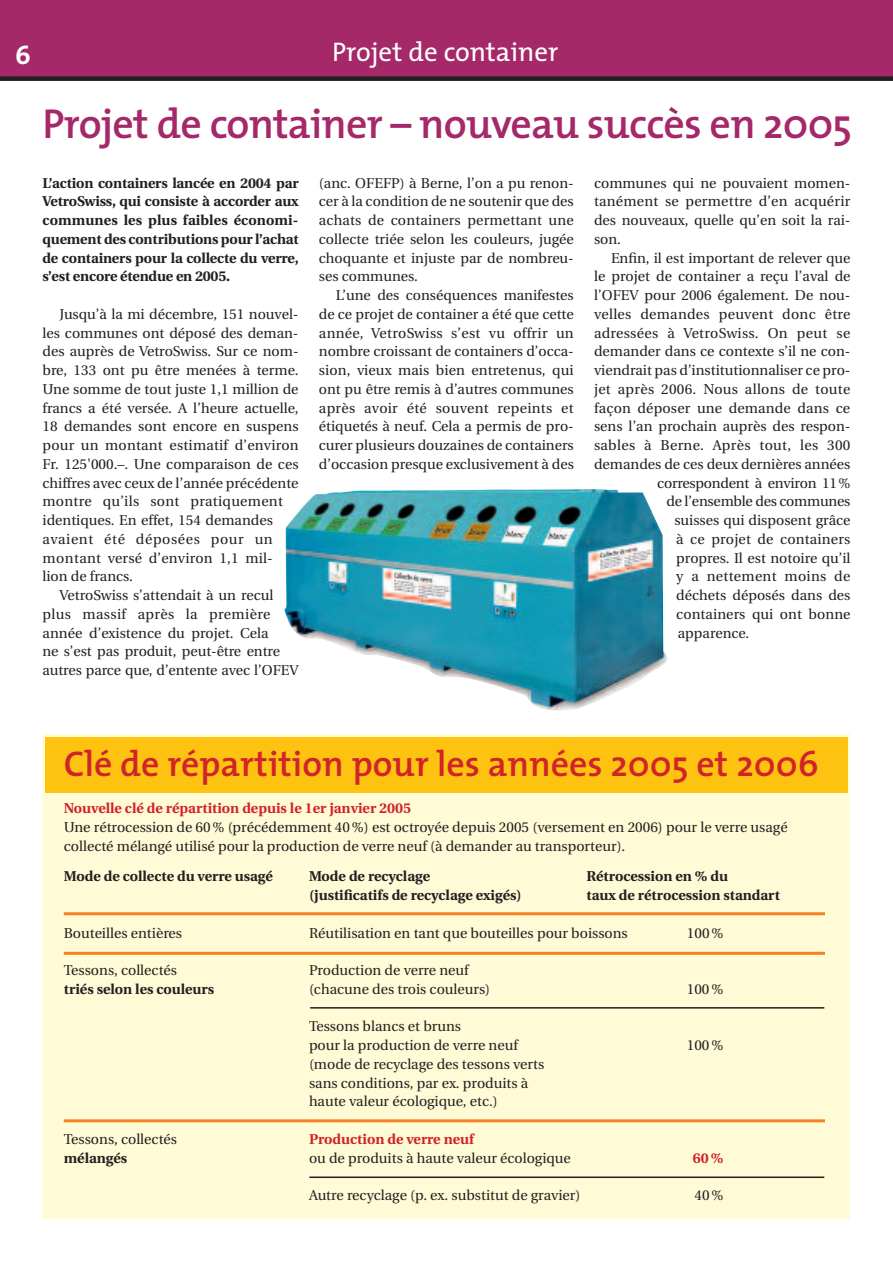
<style>
.page{position:relative;width:893px;height:1263px;background:#fff}
.page>*{position:absolute;margin:0;border:0;box-sizing:border-box;transform-origin:0 0}
.t1{font:600 42px "The Mix";letter-spacing:-.02em;color:#a52869}
.t2{font:600 36px "The Mix";color:#d1232a}
.t3{font:27px "The Mix";color:#fff}
.t4{font:27px "The Mix Bold Caps";color:#fff}
.t5{font:14.25px/18.8px "Utopia";color:#231f20;text-align:justify}
.t6{font:700 14.25px/18.8px "Utopia";color:#231f20;text-align:justify}
.t7{font:14.25px "Utopia";letter-spacing:.02em;color:#231f20}
.t8{font:700 14.25px "Utopia";color:#d1232a}
.t9{font:14.25px "Utopia";letter-spacing:.025em;color:#231f20}
.t10{font:14.25px "Utopia";letter-spacing:.04em;color:#231f20}
</style>
<div class="page">
<div style="left:0;top:0;width:893px;height:79px;background:#a52869"></div>
<div style="left:0;top:76px;width:893px;height:5px;background:#231f20"></div>
<div style="left:43px;top:734px;width:807px;height:484px;background:#fffbd6"></div>
<img style="left:284px;top:489px;width:383px;height:222px">
<hr style="left:64px;top:912px;width:761px;height:3px;background:#f58220">
<hr style="left:64px;top:952px;width:761px;height:3px;background:#f58220">
<hr style="left:310px;top:1007px;width:514px;height:1px;background:#231f20">
<hr style="left:64px;top:1119px;width:761px;height:3px;background:#f58220">
<hr style="left:309px;top:1176px;width:515px;height:2px;background:#231f20">
<div style="left:45px;top:737px;width:802px;height:56px;background:#fec210"></div>
<h3 class="t4" style="left:15px;top:46px;width:17px">6</h3>
<h3 class="t3" style="left:332px;top:43px;width:228px">Projet de container</h3>
<h1 class="t1" style="left:43px;top:109px;width:811px">Projet de container – nouveau succès en 2005</h1>
<p class="t5" style="left:319px;top:174px;width:256px">(anc. OFEFP) à Berne, l’on a pu renon&shy;cer à la condition de ne soutenir que des achats de containers permettant une collecte triée selon les couleurs, jugée choquante et injuste par de nombreu&shy;ses communes.</p>
<p class="t5" style="left:319px;top:287px;width:256px;text-indent:17px">L’une des conséquences manifestes de ce projet de container a été que cette année, VetroSwiss s’est vu offrir un nombre croissant de containers d’occa&shy;sion, vieux mais bien entretenus, qui ont pu être remis à d’autres communes après avoir été souvent repeints et étiquetés à neuf. Cela a permis de pro&shy;curer plusieurs douzaines de containers d’occasion presque exclusivement à des</p>
<p class="t6" style="left:43px;top:174px;width:258px">L’action containers lancée en 2004 par VetroSwiss, qui consiste à accorder aux communes les plus faibles économi&shy;quement des contributions pour l’achat de containers pour la collecte du verre, s’est encore étendue en 2005.</p>
<p class="t5" style="left:60px;top:306px;width:241px">Jusqu’à la mi décembre, 151 nouvel-</p>
<p class="t5" style="left:43px;top:324px;width:258px">les communes ont déposé des deman-</p>
<p class="t5" style="left:43px;top:343px;width:258px">des auprès de VetroSwiss. Sur ce nom-</p>
<p class="t5" style="left:43px;top:362px;width:258px">bre, 133 ont pu être menées à terme.</p>
<p class="t5" style="left:43px;top:381px;width:258px">Une somme de tout juste 1,1 million de</p>
<p class="t5" style="left:43px;top:399px;width:258px">francs a été versée. A l’heure actuelle,</p>
<p class="t5" style="left:43px;top:418px;width:258px">18 demandes sont encore en suspens</p>
<p class="t5" style="left:43px;top:437px;width:258px">pour un montant estimatif d’environ</p>
<p class="t5" style="left:43px;top:456px;width:258px">Fr. 125'000.–. Une comparaison de ces</p>
<p class="t5" style="left:43px;top:474px;width:258px">chiffres avec ceux de l’année précédente</p>
<p class="t7" style="left:43px;top:496px;width:242px">montre qu’ils sont pratiquement</p>
<p class="t5" style="left:43px;top:512px;width:232px">identiques. En effet, 154 demandes</p>
<p class="t10" style="left:43px;top:533px;width:232px">avaient été déposées pour un</p>
<p class="t5" style="left:43px;top:549px;width:232px">montant versé d’environ 1,1 mil-</p>
<p class="t5" style="left:43px;top:568px;width:92px">lion de francs.</p>
<p class="t5" style="left:60px;top:587px;width:215px">VetroSwiss s’attendait à un recul</p>
<p class="t9" style="left:43px;top:608px;width:229px">plus massif après la première</p>
<p class="t5" style="left:43px;top:624px;width:227px">année d’existence du projet. Cela</p>
<p class="t5" style="left:43px;top:643px;width:239px">ne s’est pas produit, peut-être entre</p>
<p class="t5" style="left:43px;top:662px;width:257px">autres parce que, d’entente avec l’OFEV</p>
<p class="t5" style="left:594px;top:174px;width:258px">communes qui ne pouvaient momen&shy;tanément se permettre d’en acquérir des nouveaux, quelle qu’en soit la rai&shy;son.</p>
<p class="t5" style="left:611px;top:249px;width:241px">Enfin, il est important de relever que</p>
<p class="t5" style="left:594px;top:268px;width:258px">le projet de container a reçu l’aval de</p>
<p class="t5" style="left:594px;top:287px;width:258px">l’OFEV pour 2006 également. De nou-</p>
<p class="t7" style="left:594px;top:308px;width:258px">velles demandes peuvent donc être</p>
<p class="t7" style="left:594px;top:327px;width:258px">adressées à VetroSwiss. On peut se</p>
<p class="t5" style="left:594px;top:343px;width:258px">demander dans ce contexte s’il ne con-</p>
<p class="t5" style="left:594px;top:362px;width:258px">viendrait pas d’institutionnaliser ce pro-</p>
<p class="t7" style="left:594px;top:383px;width:258px">jet après 2006. Nous allons de toute</p>
<p class="t5" style="left:594px;top:399px;width:258px">façon déposer une demande dans ce</p>
<p class="t5" style="left:594px;top:418px;width:258px">sens l’an prochain auprès des respon-</p>
<p class="t7" style="left:594px;top:439px;width:258px">sables à Berne. Après tout, les 300</p>
<p class="t5" style="left:594px;top:456px;width:258px">demandes de ces deux dernières années</p>
<p class="t5" style="left:657px;top:474px;width:195px">correspondent à environ 11 %</p>
<p class="t5" style="left:666px;top:493px;width:185px">de l’ensemble des communes</p>
<p class="t5" style="left:674px;top:512px;width:178px">suisses qui disposent grâce</p>
<p class="t5" style="left:676px;top:531px;width:176px">à ce projet de containers</p>
<p class="t5" style="left:676px;top:549px;width:176px">propres. Il est notoire qu’il</p>
<p class="t7" style="left:676px;top:571px;width:176px">y a nettement moins de</p>
<p class="t5" style="left:676px;top:587px;width:176px">déchets déposés dans des</p>
<p class="t5" style="left:676px;top:606px;width:176px">containers qui ont bonne</p>
<p class="t5" style="left:678px;top:624px;width:73px">apparence.</p>
<h2 class="t2" style="left:64px;top:752px;width:757px">Clé de répartition pour les années 2005 et 2006</h2>
<p class="t8" style="left:64px;top:802px;width:349px">Nouvelle clé de répartition depuis le 1er janvier 2005</p>
<p class="t5" style="left:64px;top:819px;width:725px">Une rétrocession de 60% (précédemment 40 %) est octroyée depuis 2005 (versement en 2006) pour le verre usagé collecté mélangé utilisé pour la production de verre neuf (à demander au transporteur).</p>
<p class="t6" style="left:64px;top:868px;width:211px">Mode de collecte du verre usagé</p>
<p class="t6" style="left:309px;top:868px;width:123px">Mode de recyclage</p>
<p class="t6" style="left:586px;top:868px;width:143px">Rétrocession en % du</p>
<p class="t6" style="left:309px;top:887px;width:214px">(justificatifs de recyclage exigés)</p>
<p class="t6" style="left:586px;top:887px;width:195px">taux de rétrocession standart</p>
<p class="t5" style="left:64px;top:924px;width:120px">Bouteilles entières</p>
<p class="t5" style="left:309px;top:924px;width:320px">Réutilisation en tant que bouteilles pour boissons</p>
<p class="t5" style="left:687px;top:924px;width:38px">100 %</p>
<p class="t5" style="left:64px;top:962px;width:115px">Tessons, collectés</p>
<p class="t5" style="left:309px;top:962px;width:161px">Production de verre neuf</p>
<p class="t6" style="left:64px;top:981px;width:152px">triés selon les couleurs</p>
<p class="t5" style="left:309px;top:981px;width:183px">(chacune des trois couleurs)</p>
<p class="t5" style="left:687px;top:981px;width:38px">100 %</p>
<p class="t5" style="left:309px;top:1018px;width:210px">Tessons blancs et bruns<br>pour la production de verre neuf</p>
<p class="t5" style="left:687px;top:1037px;width:38px">100 %</p>
<p class="t5" style="left:309px;top:1056px;width:237px;text-align:left">(mode de recyclage des tessons verts sans conditions, par ex. produits à haute valeur écologique, etc.)</p>
<p class="t5" style="left:64px;top:1131px;width:115px">Tessons, collectés</p>
<p class="t8" style="left:309px;top:1133px;width:167px">Production de verre neuf</p>
<p class="t6" style="left:64px;top:1149px;width:65px">mélangés</p>
<p class="t5" style="left:309px;top:1149px;width:263px">ou de produits à haute valeur écologique</p>
<p class="t8" style="left:693px;top:1152px;width:32px">60%</p>
<p class="t5" style="left:309px;top:1187px;width:273px">Autre recyclage (p. ex. substitut de gravier)</p>
<p class="t5" style="left:694px;top:1187px;width:30px">40%</p>
</div>
